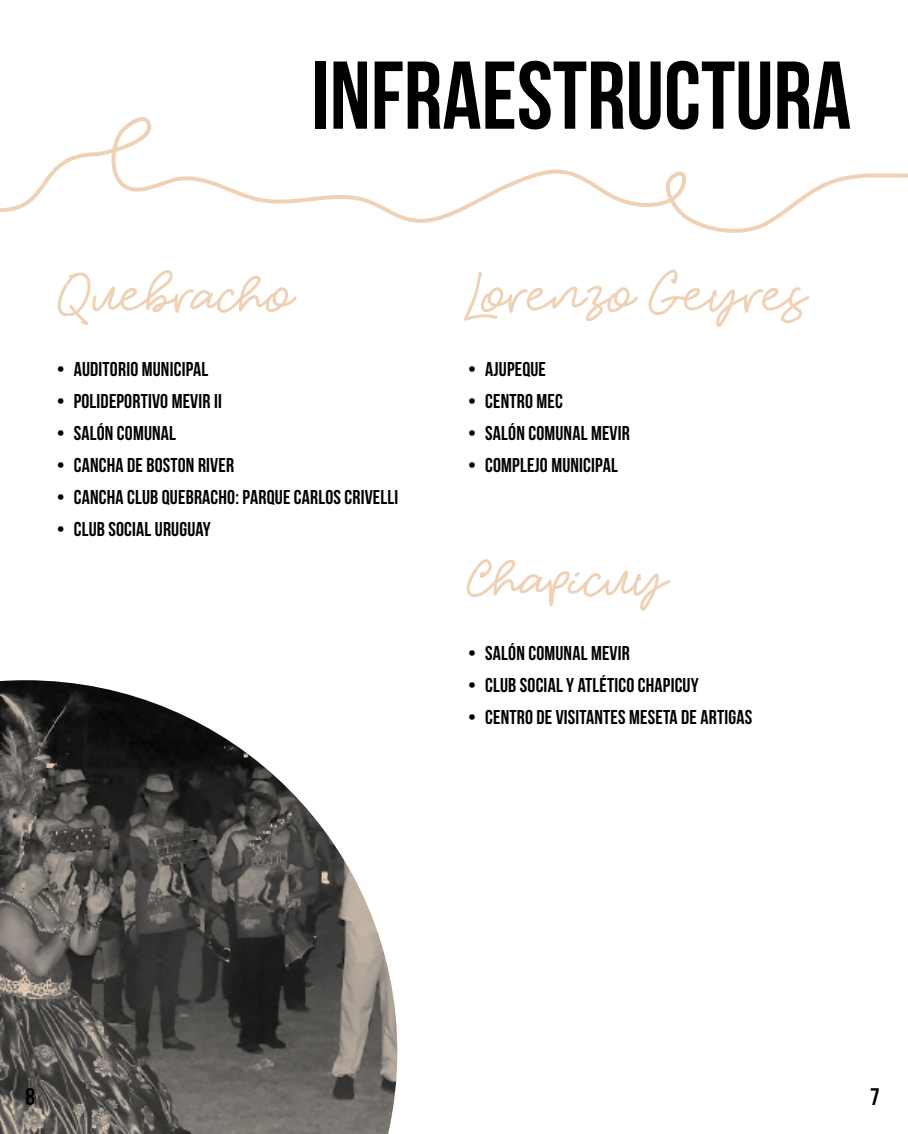
<style>
.page{position:relative;width:908px;height:1134px;background:#fff}
.page>*{position:absolute;margin:0;border:0;box-sizing:border-box;transform-origin:0 0}
.t1{font:96px "Bebas Neue";color:#000}
.t2{font:50px "Hello Stranger";color:#efd2b6}
.t3{font:24px "Bebas Neue";color:#000}
.t4{font:20px "Bebas Neue";letter-spacing:.01em;color:#000}
</style>
<div class="page">
<img style="left:0;top:680px;width:397px;height:454px">
<svg style="left:0;top:117px;width:907px;height:116px"></svg>
<h1 class="t1" style="left:311px;top:43px;width:541px">INFRAESTRUCTURA</h1>
<h2 class="t2" style="left:57px;top:266px;width:238px">Quebracho</h2>
<p class="t4" style="left:57px;top:358px;width:153px">• AUDITORIO MUNICIPAL</p>
<p class="t4" style="left:57px;top:390px;width:166px">• POLIDEPORTIVO MEVIR II</p>
<p class="t4" style="left:57px;top:422px;width:121px">• SALÓN COMUNAL</p>
<p class="t4" style="left:57px;top:454px;width:179px">• CANCHA DE BOSTON RIVER</p>
<p class="t4" style="left:57px;top:486px;width:343px">• CANCHA CLUB QUEBRACHO: PARQUE CARLOS CRIVELLI</p>
<p class="t4" style="left:57px;top:518px;width:156px">• CLUB SOCIAL URUGUAY</p>
<h2 class="t2" style="left:468px;top:266px;width:340px">Lorenzo Geyres</h2>
<p class="t4" style="left:468px;top:358px;width:79px">• AJUPEQUE</p>
<p class="t4" style="left:468px;top:390px;width:96px">• CENTRO MEC</p>
<p class="t4" style="left:468px;top:422px;width:163px">• SALÓN COMUNAL MEVIR</p>
<p class="t4" style="left:468px;top:454px;width:151px">• COMPLEJO MUNICIPAL</p>
<h2 class="t2" style="left:468px;top:550px;width:202px">Chapicuy</h2>
<p class="t4" style="left:468px;top:642px;width:163px">• SALÓN COMUNAL MEVIR</p>
<p class="t4" style="left:468px;top:674px;width:232px">• CLUB SOCIAL Y ATLÉTICO CHAPICUY</p>
<p class="t4" style="left:468px;top:706px;width:285px">• CENTRO DE VISITANTES MESETA DE ARTIGAS</p>
<p class="t3" style="left:26px;top:1084px;width:11px">8</p>
<p class="t3" style="left:869px;top:1084px;width:11px">7</p>
</div>
